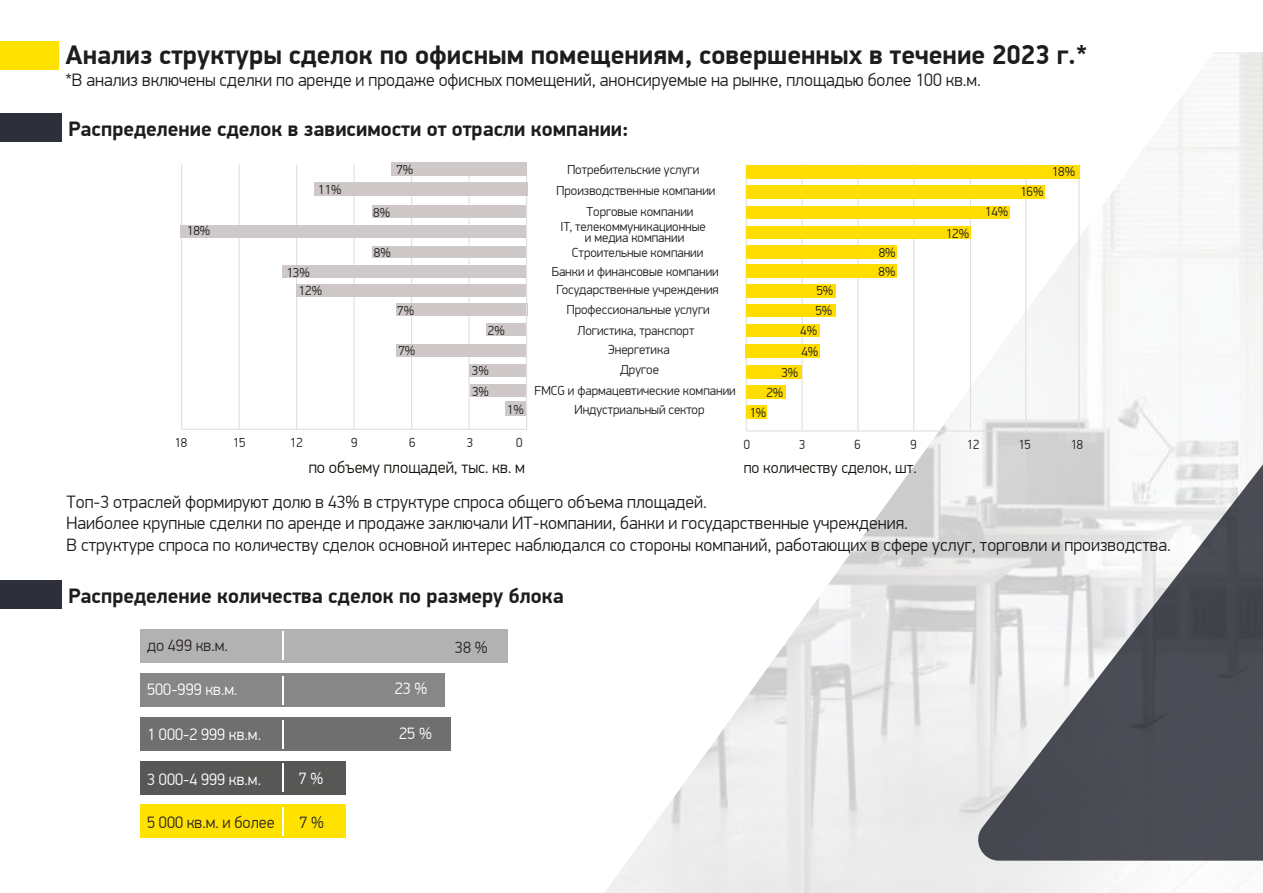
<style>
.page{position:relative;width:1263px;height:893px;background:#fff}
.page>*{position:absolute;margin:0;border:0;box-sizing:border-box;transform-origin:0 0}
.t1{font:700 27px "PF Din Display Pro";color:#1d1d1b}
.t2{font:700 21px "PF Din Display Pro";color:#1d1d1b}
.t3{font:300 18px/21.6px "PF Din Display Pro";color:#1d1d1b}
.t4{font:300 16.65px "PF Din Display Pro";color:#13110c}
.t5{font:300 16.5px "PF Din Display Pro";color:#fff}
.t6{font:300 16.5px "PF Din Display Pro";color:#2b2523}
.t7{font:300 15.9px "PF Din Display Pro";color:#13110c}
.t8{font:300 13.2px "PF Din Display Pro";color:#1d1d1b;scale:.96 1}
.t9{font:300 13.05px/11.6px "PF Din Display Pro";color:#1d1d1b;text-align:center}
</style>
<div class="page">
<img style="left:605px;top:52px;width:658px;height:841px">
<svg style="left:978px;top:375px;width:285px;height:486px"></svg>
<div style="left:0;top:114px;width:62px;height:28px;background:#2d2f3a"></div>
<div style="left:0;top:580px;width:62px;height:29px;background:#2d2f3a"></div>
<div style="left:140px;top:717px;width:311px;height:33px;background:#706f6f"></div>
<div style="left:140px;top:673px;width:305px;height:33px;background:#878787"></div>
<div style="left:140px;top:629px;width:368px;height:33px;background:#b3b2b2"></div>
<div style="left:140px;top:761px;width:206px;height:33px;background:#575756"></div>
<div style="left:140px;top:804px;width:206px;height:34px;background:#ffe200"></div>
<svg style="left:283px;top:807px;width:1px;height:28px"></svg>
<svg style="left:283px;top:763px;width:1px;height:29px"></svg>
<svg style="left:283px;top:720px;width:1px;height:28px"></svg>
<svg style="left:283px;top:676px;width:1px;height:29px"></svg>
<svg style="left:283px;top:631px;width:1px;height:29px"></svg>
<hr style="left:1025px;top:164px;width:1px;height:267px;background:#dfdfdf">
<hr style="left:181px;top:164px;width:1px;height:265px;background:#dfdfdf">
<hr style="left:239px;top:164px;width:1px;height:265px;background:#dfdfdf">
<hr style="left:296px;top:165px;width:1px;height:264px;background:#dfdfdf">
<hr style="left:354px;top:164px;width:1px;height:265px;background:#dfdfdf">
<hr style="left:411px;top:164px;width:1px;height:265px;background:#dfdfdf">
<hr style="left:468px;top:164px;width:2px;height:265px;background:#dfdfdf">
<div style="left:396px;top:344px;width:130px;height:13px;background:#cec9c8"></div>
<div style="left:373px;top:206px;width:153px;height:12px;background:#cec9c8"></div>
<div style="left:396px;top:303px;width:131px;height:13px;background:#cec9c8"></div>
<div style="left:282px;top:265px;width:244px;height:12px;background:#cec9c8"></div>
<div style="left:373px;top:246px;width:153px;height:12px;background:#cec9c8"></div>
<div style="left:296px;top:284px;width:230px;height:13px;background:#cec9c8"></div>
<div style="left:486px;top:323px;width:40px;height:13px;background:#cec9c8"></div>
<div style="left:470px;top:364px;width:56px;height:13px;background:#cec9c8"></div>
<hr style="left:526px;top:164px;width:1px;height:266px;background:#dfdfdf">
<hr style="left:182px;top:429px;width:345px;height:1px;background:#dfdfdf">
<div style="left:470px;top:384px;width:56px;height:13px;background:#cec9c8"></div>
<div style="left:506px;top:401px;width:20px;height:14px;background:#cec9c8"></div>
<hr style="left:746px;top:164px;width:1px;height:267px;background:#dfdfdf">
<hr style="left:801px;top:164px;width:2px;height:266px;background:#dfdfdf">
<hr style="left:857px;top:164px;width:1px;height:266px;background:#dfdfdf">
<hr style="left:913px;top:164px;width:1px;height:266px;background:#dfdfdf">
<hr style="left:970px;top:164px;width:1px;height:267px;background:#dfdfdf">
<div style="left:746px;top:206px;width:264px;height:13px;background:#fd0"></div>
<div style="left:747px;top:304px;width:89px;height:12px;background:#fd0"></div>
<div style="left:746px;top:265px;width:150px;height:13px;background:#fd0"></div>
<div style="left:746px;top:185px;width:299px;height:13px;background:#fd0"></div>
<div style="left:746px;top:226px;width:224px;height:13px;background:#fd0"></div>
<div style="left:746px;top:245px;width:150px;height:13px;background:#fd0"></div>
<div style="left:746px;top:324px;width:74px;height:13px;background:#fd0"></div>
<div style="left:746px;top:365px;width:55px;height:13px;background:#fd0"></div>
<hr style="left:746px;top:430px;width:333px;height:2px;background:#dfdfdf">
<div style="left:746px;top:386px;width:39px;height:13px;background:#fd0"></div>
<div style="left:746px;top:405px;width:21px;height:13px;background:#fd0"></div>
<div style="left:180px;top:225px;width:346px;height:13px;background:#cec9c8"></div>
<hr style="left:1078px;top:165px;width:1px;height:266px;background:#dfdfdf">
<div style="left:746px;top:345px;width:74px;height:13px;background:#fd0"></div>
<div style="left:746px;top:284px;width:90px;height:13px;background:#fd0"></div>
<div style="left:315px;top:183px;width:213px;height:13px;background:#cec9c8"></div>
<div style="left:746px;top:165px;width:333px;height:13px;background:#fd0"></div>
<div style="left:391px;top:162px;width:136px;height:13px;background:#cec9c8"></div>
<div style="left:0;top:42px;width:58px;height:28px;background:#ffe200"></div>
<h1 class="t1" style="left:66px;top:38px;width:1023px">Анализ структуры сделок по офисным помещениям, совершенных в течение 2023 г.*</h1>
<p class="t3" style="left:66px;top:69px;width:917px">*В анализ включены сделки по аренде и продаже офисных помещений, анонсируемые на рынке, площадью более 100 кв.м.</p>
<p class="t2" style="left:69px;top:116px;width:562px">Распределение сделок в зависимости от отрасли компании:</p>
<p class="t9" style="left:187px;top:225px;width:25px">18%</p>
<p class="t9" style="left:396px;top:164px;width:18px">7%</p>
<p class="t9" style="left:567px;top:164px;width:133px">Потребительские услуги</p>
<p class="t9" style="left:1052px;top:166px;width:25px">18%</p>
<p class="t9" style="left:318px;top:184px;width:25px">11%</p>
<p class="t9" style="left:557px;top:185px;width:160px">Производственные компании</p>
<p class="t9" style="left:1020px;top:186px;width:25px">16%</p>
<p class="t9" style="left:373px;top:207px;width:18px">8%</p>
<p class="t9" style="left:586px;top:206px;width:108px">Торговые компании</p>
<p class="t9" style="left:985px;top:206px;width:25px">14%</p>
<p class="t9" style="left:560px;top:221px;width:147px">IT, телекоммуникационные и медиа компании</p>
<p class="t9" style="left:946px;top:228px;width:25px">12%</p>
<p class="t9" style="left:374px;top:247px;width:18px">8%</p>
<p class="t9" style="left:572px;top:247px;width:133px">Строительные компании</p>
<p class="t9" style="left:879px;top:246px;width:18px">8%</p>
<p class="t9" style="left:286px;top:266px;width:25px">13%</p>
<p class="t9" style="left:552px;top:266px;width:169px">Банки и финансовые компании</p>
<p class="t9" style="left:878px;top:266px;width:18px">8%</p>
<p class="t9" style="left:299px;top:285px;width:25px">12%</p>
<p class="t9" style="left:556px;top:284px;width:164px">Государственные учреждения</p>
<p class="t9" style="left:816px;top:285px;width:18px">5%</p>
<p class="t9" style="left:397px;top:305px;width:18px">7%</p>
<p class="t9" style="left:567px;top:304px;width:144px">Профессиональные услуги</p>
<p class="t9" style="left:815px;top:305px;width:18px">5%</p>
<p class="t9" style="left:488px;top:325px;width:18px">2%</p>
<p class="t9" style="left:577px;top:324px;width:118px">Логистика, транспорт</p>
<p class="t9" style="left:800px;top:325px;width:18px">4%</p>
<p class="t9" style="left:398px;top:344px;width:18px">7%</p>
<p class="t9" style="left:608px;top:344px;width:63px">Энергетика</p>
<p class="t9" style="left:801px;top:346px;width:18px">4%</p>
<p class="t9" style="left:472px;top:365px;width:18px">3%</p>
<p class="t9" style="left:620px;top:364px;width:40px">Другое</p>
<p class="t9" style="left:781px;top:367px;width:18px">3%</p>
<p class="t9" style="left:472px;top:386px;width:18px">3%</p>
<p class="t9" style="left:534px;top:385px;width:203px">FMCG и фармацевтические компании</p>
<p class="t9" style="left:766px;top:387px;width:18px">2%</p>
<p class="t9" style="left:507px;top:404px;width:18px">1%</p>
<p class="t9" style="left:574px;top:404px;width:132px">Индустриальный сектор</p>
<p class="t9" style="left:749px;top:407px;width:18px">1%</p>
<p class="t9" style="left:174px;top:437px;width:14px">18</p>
<p class="t9" style="left:233px;top:437px;width:14px">15</p>
<p class="t9" style="left:290px;top:437px;width:14px">12</p>
<p class="t9" style="left:351px;top:437px;width:8px">9</p>
<p class="t9" style="left:409px;top:437px;width:8px">6</p>
<p class="t9" style="left:467px;top:437px;width:8px">3</p>
<p class="t9" style="left:516px;top:437px;width:8px">0</p>
<p class="t8" style="left:744px;top:437px;width:8px">0</p>
<p class="t8" style="left:799px;top:437px;width:8px">3</p>
<p class="t8" style="left:854px;top:437px;width:8px">6</p>
<p class="t8" style="left:910px;top:437px;width:8px">9</p>
<p class="t8" style="left:967px;top:437px;width:14px">12</p>
<p class="t8" style="left:1018px;top:437px;width:14px">15</p>
<p class="t4" style="left:309px;top:458px;width:218px">по объему площадей, тыс. кв. м</p>
<p class="t7" style="left:744px;top:459px;width:175px">по количеству сделок, шт.</p>
<p class="t8" style="left:1071px;top:437px;width:14px">18</p>
<p class="t3" style="left:67px;top:491px;width:1106px">Топ-3 отраслей формируют долю в 43% в структуре спроса общего объема площадей.<br>Наиболее крупные сделки по аренде и продаже заключали ИТ-компании, банки и государственные учреждения.<br>В структуре спроса по количеству сделок основной интерес наблюдался со стороны компаний, работающих в сфере услуг, торговли и производства.</p>
<p class="t2" style="left:69px;top:582px;width:497px">Распределение количества сделок по размеру блока</p>
<p class="t6" style="left:147px;top:635px;width:82px">до 499 кв.м.</p>
<p class="t5" style="left:147px;top:679px;width:92px">500-999 кв.м.</p>
<p class="t5" style="left:147px;top:724px;width:115px">1 000-2 999 кв.м.</p>
<p class="t5" style="left:147px;top:769px;width:115px">3 000-4 999 кв.м.</p>
<p class="t6" style="left:147px;top:813px;width:129px">5 000 кв.м. и более</p>
<p class="t5" style="left:299px;top:769px;width:26px">7 %</p>
<p class="t6" style="left:299px;top:812px;width:26px">7 %</p>
<p class="t5" style="left:395px;top:679px;width:34px">23 %</p>
<p class="t5" style="left:399px;top:724px;width:34px">25 %</p>
<p class="t6" style="left:455px;top:637px;width:34px">38 %</p>
</div>
